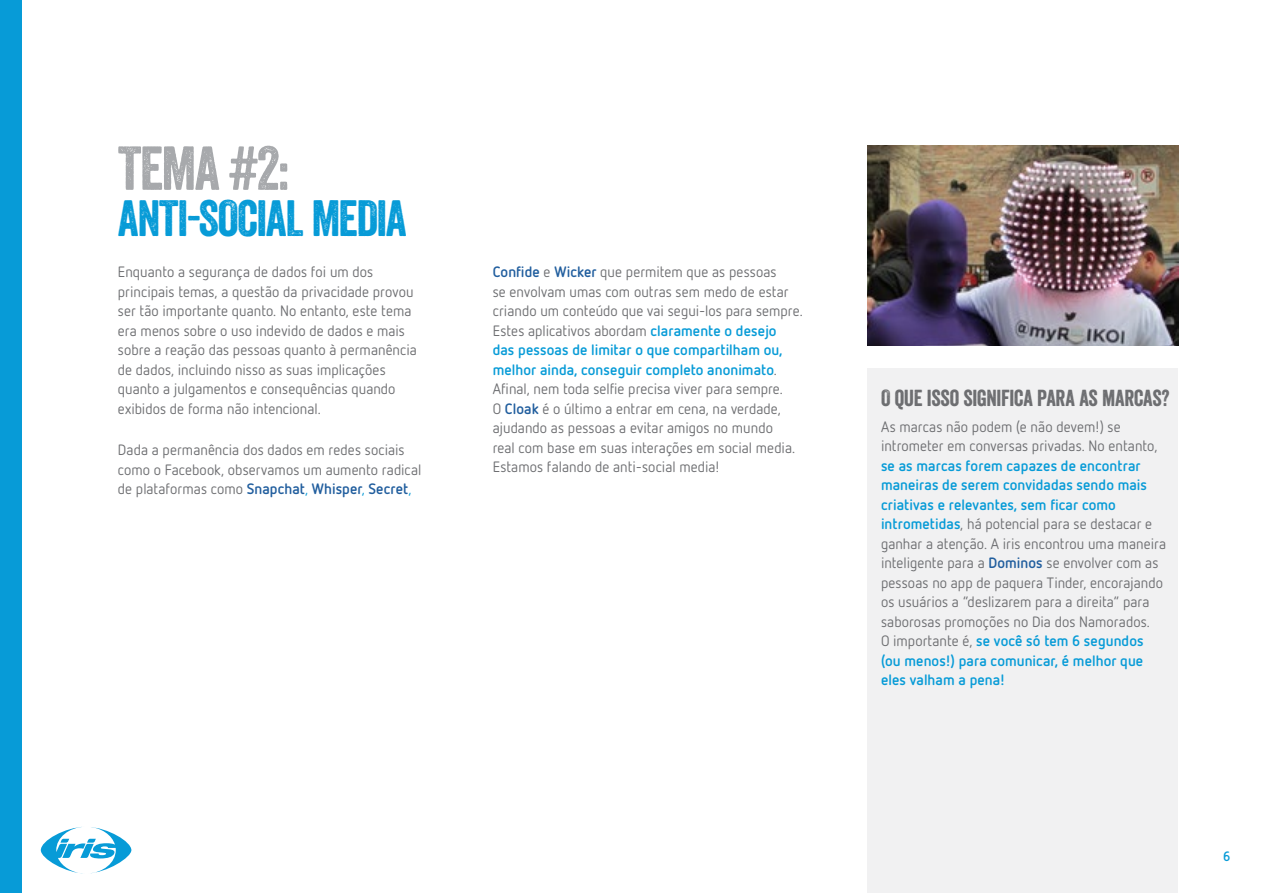
<style>
.page{position:relative;width:1263px;height:893px;background:#fff}
.page>*{position:absolute;margin:0;border:0;box-sizing:border-box;transform-origin:0 0}
.t1{font:60px "Iris Veneer Two";color:#a7a9ac}
.t2{font:49.5px "Iris Veneer Two";letter-spacing:-.03em;color:#079bd7}
.t3{font:22.5px "Iris Veneer Two";letter-spacing:-.01em;color:#6d6e71}
.t4{font:15px/19.5px "Netto";letter-spacing:.005em;color:#6d6e71}
.t5{font:700 13.5px "Netto";color:#079bd7}
.s1{font-weight:700;color:#215e9e}
.s2{color:#079bd7}
.s3{font-weight:700;color:#079bd7}
</style>
<div class="page">
<div style="left:0;top:0;width:22px;height:893px;background:#079bd7"></div>
<svg style="left:41px;top:827px;width:90px;height:46px"></svg>
<div style="left:867px;top:369px;width:311px;height:524px;background:#f1f1f2"></div>
<img style="left:867px;top:145px;width:311px;height:200px">
<h1 class="t1" style="left:118px;top:132px;width:173px">TEMA #2:</h1>
<h2 class="t2" style="left:118px;top:188px;width:290px">ANTI-SOCIAL MEDIA</h2>
<p class="t4" style="left:118px;top:262px;width:300px">Enquanto a segurança de dados foi um dos principais temas, a questão da privacidade provou ser tão importante quanto. No entanto, este tema era menos sobre o uso indevido de dados e mais sobre a reação das pessoas quanto à permanência de dados, incluindo nisso as suas implicações quanto a julgamentos e consequências quando exibidos de forma não intencional.</p>
<p class="t4" style="left:118px;top:440px;width:305px">Dada a permanência dos dados em redes sociais como o Facebook, observamos um aumento radical de plataformas como <span class="s1">Snapchat</span><span class="s2">,</span> <span class="s1">Whisper</span><span class="s2">,</span> <span class="s1">Secret</span><span class="s2">,</span></p>
<p class="t4" style="left:493px;top:262px;width:312px"><span class="s1">Confide</span> e <span class="s1">Wicker</span> que permitem que as pessoas<br>se envolvam umas com outras sem medo de estar criando um conteúdo que vai segui-los para sempre.<br>Estes aplicativos abordam <span class="s3">claramente o desejo<br>das pessoas de limitar o que compartilham ou, melhor ainda, conseguir completo anonimato</span>.<br>Afinal, nem toda selfie precisa viver para sempre.<br>O <span class="s1">Cloak</span> é o último a entrar em cena, na verdade, ajudando as pessoas a evitar amigos no mundo<br>real com base em suas interações em social media.<br>Estamos falando de anti-social media!</p>
<h3 class="t3" style="left:881px;top:384px;width:290px">O QUE ISSO SIGNIFICA PARA AS MARCAS?</h3>
<p class="t4" style="left:881px;top:416px;width:278px">As marcas não podem (e não devem!) se intrometer em conversas privadas. No entanto,</p>
<p class="t4" style="left:881px;top:455px;width:287px"><span class="s3">se as marcas forem capazes de encontrar maneiras de serem convidadas sendo mais criativas e relevantes, sem ficar como intrometidas</span>, há potencial para se destacar e ganhar a atenção. A iris encontrou uma maneira inteligente para a <span class="s1">Dominos</span> se envolver com as pessoas no app de paquera Tinder, encorajando os usuários a “deslizarem para a direita” para saborosas promoções no Dia dos Namorados.<br>O importante é, <span class="s3">se você só tem 6 segundos (ou menos!) para comunicar, é melhor que eles valham a pena!</span></p>
<p class="t5" style="left:1223px;top:848px;width:9px">6</p>
</div>
